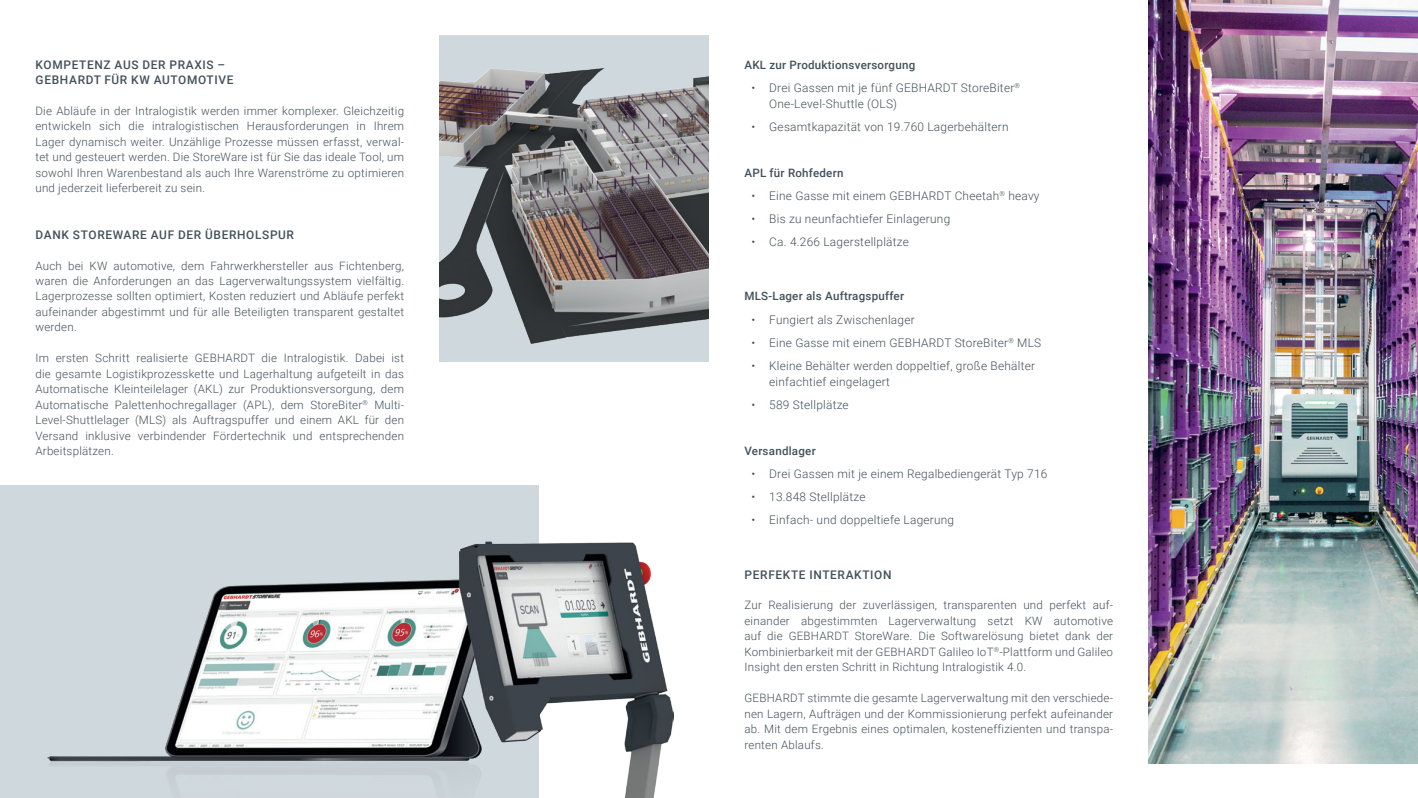
<style>
.page{position:relative;width:1418px;height:798px;background:#fff}
.page>*{position:absolute;margin:0;border:0;box-sizing:border-box;transform-origin:0 0}
.t1{font:300 11.88px/15.6px "Roboto";letter-spacing:.02em;color:#425159}
.t2{font:500 11.88px/15.4px "Roboto";letter-spacing:.055em;color:#425159}
.t3{font:300 11.5px/15.4px "Roboto";letter-spacing:.02em;color:#425159;text-align:justify}
.t4{font:500 11.5px "Roboto";letter-spacing:.02em;color:#425159}
</style>
<div class="page">
<div style="left:0;top:485px;width:539px;height:312px;background:#cfd8dd"></div>
<img style="left:439px;top:35px;width:270px;height:327px">
<img style="left:1148px;top:0;width:269px;height:763px">
<img style="left:47px;top:541px;width:626px;height:256px">
<p class="t2" style="left:36px;top:56px;width:199px">KOMPETENZ AUS DER PRAXIS –<br>GEBHARDT FÜR KW AUTOMOTIVE</p>
<p class="t3" style="left:35px;top:103px;width:370px">Die Abläufe in der Intralogistik werden immer komplexer. Gleichzeitig entwickeln sich die intralogistischen Herausforderungen in Ihrem Lager dynamisch weiter. Unzählige Prozesse müssen erfasst, verwal&shy;tet und gesteuert werden. Die StoreWare ist für Sie das ideale Tool, um sowohl Ihren Warenbestand als auch Ihre Warenströme zu optimieren und jederzeit lieferbereit zu sein.</p>
<p class="t2" style="left:36px;top:226px;width:260px">DANK STOREWARE AUF DER ÜBERHOLSPUR</p>
<p class="t3" style="left:35px;top:257px;width:370px">Auch bei KW automotive, dem Fahrwerkhersteller aus Fichtenberg, waren die Anforderungen an das Lagerverwaltungssystem vielfältig.<br>Lagerprozesse sollten optimiert, Kosten reduziert und Abläufe perfekt aufeinander abgestimmt und für alle Beteiligten transparent gestaltet werden.</p>
<p class="t3" style="left:35px;top:350px;width:370px">Im ersten Schritt realisierte GEBHARDT die Intralogistik. Dabei ist die gesamte Logistikprozesskette und Lagerhaltung aufgeteilt in das Automatische Kleinteilelager (AKL) zur Produktionsversorgung, dem Automatische Palettenhochregallager (APL), dem StoreBiter<sup>®</sup> Multi-Level-Shuttlelager (MLS) als Auftragspuffer und einem AKL für den Versand inklusive verbindender Fördertechnik und entsprechenden Arbeitsplätzen.</p>
<p class="t4" style="left:744px;top:56px;width:172px">AKL zur Produktionsversorgung</p>
<p class="t1" style="left:769px;top:79px;width:252px;text-indent:-18px">• Drei Gassen mit je fünf GEBHARDT StoreBiter<sup>®<br></sup>One-Level-Shuttle (OLS)</p>
<p class="t1" style="left:751px;top:118px;width:258px">• Gesamtkapazität von 19.760 Lagerbehältern</p>
<p class="t4" style="left:744px;top:165px;width:101px">APL für Rohfedern</p>
<p class="t1" style="left:751px;top:187px;width:289px">• Eine Gasse mit einem GEBHARDT Cheetah<sup>®</sup> heavy</p>
<p class="t1" style="left:751px;top:210px;width:200px">• Bis zu neunfachtiefer Einlagerung</p>
<p class="t1" style="left:751px;top:234px;width:159px">• Ca. 4.266 Lagerstellplätze</p>
<p class="t4" style="left:744px;top:288px;width:161px">MLS-Lager als Auftragspuffer</p>
<p class="t1" style="left:751px;top:311px;width:165px">• Fungiert als Zwischenlager</p>
<p class="t1" style="left:751px;top:334px;width:291px">• Eine Gasse mit einem GEBHARDT StoreBiter<sup>®</sup> MLS</p>
<p class="t1" style="left:769px;top:357px;width:267px;text-indent:-18px">• Kleine Behälter werden doppeltief, große Behälter einfachtief eingelagert</p>
<p class="t1" style="left:751px;top:396px;width:99px">• 589 Stellplätze</p>
<p class="t4" style="left:744px;top:442px;width:73px">Versandlager</p>
<p class="t1" style="left:751px;top:465px;width:297px">• Drei Gassen mit je einem Regalbediengerät Typ 716</p>
<p class="t1" style="left:751px;top:488px;width:115px">• 13.848 Stellplätze</p>
<p class="t1" style="left:751px;top:511px;width:204px">• Einfach- und doppeltiefe Lagerung</p>
<p class="t2" style="left:744px;top:566px;width:148px">PERFEKTE INTERAKTION</p>
<p class="t3" style="left:744px;top:597px;width:370px">Zur Realisierung der zuverlässigen, transparenten und perfekt auf&shy;einander abgestimmten Lagerverwaltung setzt KW automotive auf die GEBHARDT StoreWare. Die Softwarelösung bietet dank der Kombinierbarkeit mit der GEBHARDT Galileo IoT<sup>®</sup>-Plattform und Galileo Insight den ersten Schritt in Richtung Intralogistik 4.0.</p>
<p class="t3" style="left:744px;top:689px;width:370px">GEBHARDT stimmte die gesamte Lagerverwaltung mit den verschiede&shy;nen Lagern, Aufträgen und der Kommissionierung perfekt aufeinander ab. Mit dem Ergebnis eines optimalen, kosteneffizienten und transpa&shy;renten Ablaufs.</p>
</div>
